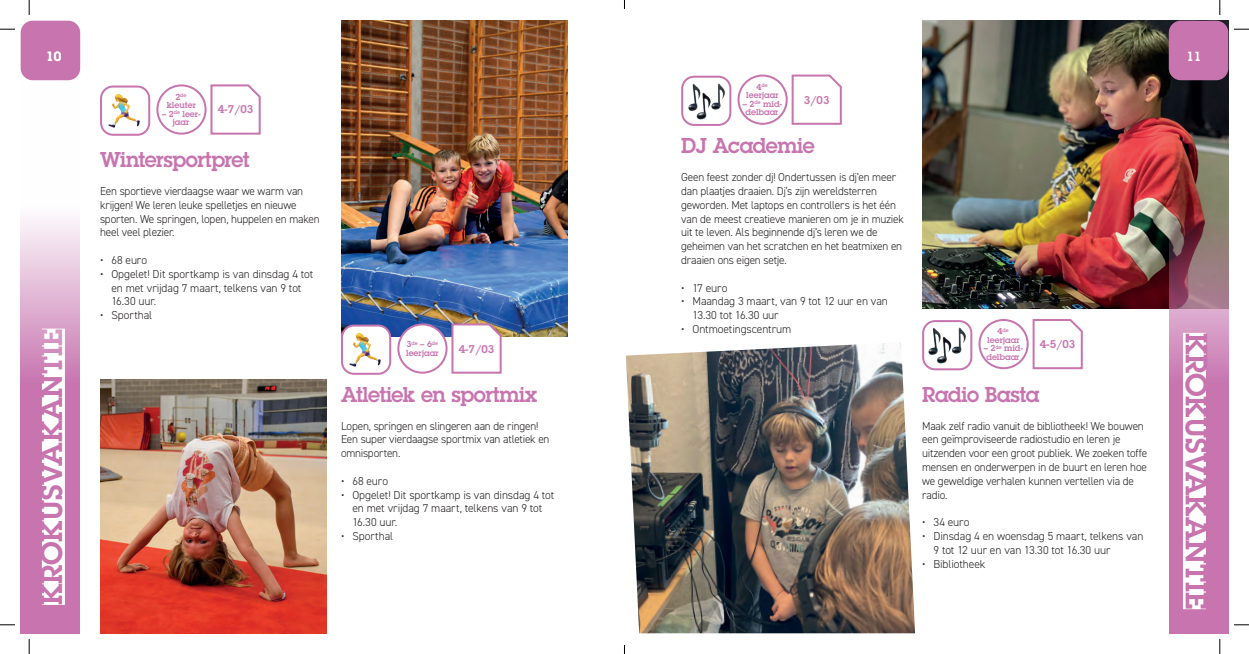
<style>
.page{position:relative;width:1249px;height:654px;background:#fff}
.page>*{position:absolute;margin:0;border:0;box-sizing:border-box;transform-origin:0 0}
.t1{font:600 30px "Lubalin Graph Std";letter-spacing:-.01em;color:#c774af}
.t2{font:600 21px "Lubalin Graph Std";letter-spacing:-.025em;color:#c774af}
.t3{font:600 13px "Lubalin Graph Std";color:#fff}
.t4{font:300 11.5px/13.8px "DIN2014";letter-spacing:-.015em;color:#231f20}
.t5{font:600 11px "Lubalin Graph Std";color:#c774af}
.t6{font:600 8.5px/8.5px "Lubalin Graph Std";color:#c774af;text-align:center}
.t7{font:600 5px "Lubalin Graph Std";color:#c774af}
.s1{font-size:8.5px}
</style>
<div class="page">
<img style="left:922px;top:21px;width:247px;height:287px">
<svg style="left:1169px;top:21px;width:59px;height:612px"></svg>
<svg style="left:21px;top:21px;width:59px;height:612px"></svg>
<div style="left:42px;top:328px;width:23px;height:277px;background:#fff"></div>
<div style="left:1183px;top:333px;width:23px;height:276px;background:#fff"></div>
<img style="left:100px;top:379px;width:227px;height:254px">
<img style="left:626px;top:342px;width:289px;height:291px">
<img style="left:341px;top:21px;width:227px;height:316px">
<img style="left:104px;top:90px;width:42px;height:41px">
<div style="left:100px;top:85px;width:50px;height:51px;border:2px solid #c774af;border-radius:12px"></div>
<div style="left:342px;top:325px;width:48px;height:49px;background:#fff;border-radius:12px"></div>
<img style="left:345px;top:329px;width:42px;height:41px">
<div style="left:341px;top:324px;width:50px;height:51px;border:2px solid #c774af;border-radius:12px"></div>
<img style="left:926px;top:325px;width:42px;height:41px">
<div style="left:922px;top:320px;width:50px;height:50px;border:2px solid #c774af;border-radius:12px"></div>
<img style="left:685px;top:80px;width:42px;height:41px">
<div style="left:681px;top:76px;width:50px;height:50px;border:2px solid #c774af;border-radius:12px"></div>
<svg style="left:210px;top:84px;width:51px;height:51px"></svg>
<svg style="left:450px;top:322px;width:53px;height:52px"></svg>
<svg style="left:1032px;top:319px;width:51px;height:51px"></svg>
<svg style="left:791px;top:74px;width:51px;height:51px"></svg>
<div style="left:156px;top:84px;width:51px;height:51px;border:2px solid #c774af;border-radius:50%"></div>
<div style="left:398px;top:324px;width:49px;height:48px;background:#fff;border-radius:50%"></div>
<div style="left:397px;top:323px;width:51px;height:50px;border:2px solid #c774af;border-radius:50%"></div>
<div style="left:978px;top:319px;width:51px;height:50px;border:2px solid #c774af;border-radius:50%"></div>
<div style="left:737px;top:75px;width:51px;height:50px;border:2px solid #c774af;border-radius:50%"></div>
<div style="left:1169px;top:21px;width:59px;height:59px;background:#c774af;border-radius:12px"></div>
<div style="left:21px;top:21px;width:59px;height:59px;background:#c774af;border-radius:12px"></div>
<svg style="left:0;top:29px;width:15px;height:1px"></svg>
<svg style="left:1234px;top:29px;width:15px;height:1px"></svg>
<svg style="left:0;top:624px;width:15px;height:1px"></svg>
<svg style="left:1234px;top:624px;width:15px;height:1px"></svg>
<svg style="left:29px;top:0;width:1px;height:15px"></svg>
<svg style="left:29px;top:639px;width:1px;height:15px"></svg>
<svg style="left:1219px;top:0;width:2px;height:15px"></svg>
<svg style="left:1219px;top:639px;width:2px;height:15px"></svg>
<p class="t3" style="left:46px;top:48px;width:17px">10</p>
<p class="t3" style="left:1186px;top:48px;width:17px">11</p>
<p class="t7" style="left:175px;top:92px;width:13px"><span class="s1">2</span>de</p>
<p class="t6" style="left:167px;top:101px;width:31px">kleuter</p>
<p class="t6" style="left:162px;top:109px;width:40px">– 2<sup>de</sup> leer&shy;jaar</p>
<p class="t5" style="left:218px;top:102px;width:37px">4-7/03</p>
<p class="t7" style="left:756px;top:82px;width:13px"><span class="s1">4</span>de</p>
<p class="t6" style="left:746px;top:91px;width:34px">leerjaar</p>
<p class="t6" style="left:743px;top:100px;width:41px">– 2<sup>de</sup> mid&shy;delbaar</p>
<p class="t5" style="left:804px;top:92px;width:27px">3/03</p>
<h2 class="t2" style="left:681px;top:132px;width:135px">DJ Academie</h2>
<p class="t4" style="left:681px;top:170px;width:224px">Geen feest zonder dj! Ondertussen is dj’en meer dan plaatjes draaien. Dj’s zijn wereldsterren geworden. Met laptops en controllers is het één van de meest creatieve manieren om je in muziek uit te leven. Als beginnende dj’s leren we de geheimen van het scratchen en het beatmixen en draaien ons eigen setje.</p>
<p class="t4" style="left:681px;top:281px;width:48px">• 17 euro</p>
<p class="t4" style="left:692px;top:294px;width:197px;text-indent:-11px">• Maandag 3 maart, van 9 tot 12 uur en van<br>13.30 tot 16.30 uur</p>
<p class="t4" style="left:681px;top:322px;width:112px">• Ontmoetingscentrum</p>
<h2 class="t2" style="left:100px;top:146px;width:151px">Wintersportpret</h2>
<p class="t4" style="left:100px;top:184px;width:221px">Een sportieve vierdaagse waar we warm van krijgen! We leren leuke spelletjes en nieuwe sporten. We springen, lopen, huppelen en maken heel veel plezier.</p>
<p class="t4" style="left:100px;top:253px;width:49px">• 68 euro</p>
<p class="t4" style="left:111px;top:267px;width:204px;text-indent:-11px">• Opgelet! Dit sportkamp is van dinsdag 4 tot en met vrijdag 7 maart, telkens van 9 tot<br>16.30 uur.</p>
<p class="t4" style="left:100px;top:308px;width:54px">• Sporthal</p>
<p class="t7" style="left:997px;top:326px;width:13px"><span class="s1">4</span>de</p>
<p class="t6" style="left:987px;top:335px;width:34px">leerjaar</p>
<p class="t6" style="left:984px;top:344px;width:41px">– 2<sup>de</sup> mid&shy;delbaar</p>
<h1 class="t1" style="left:32px;top:605px;width:278px;rotate:-90deg">KROKUSVAKANTIE</h1>
<h1 class="t1" style="left:1216px;top:333px;width:278px;rotate:90deg">KROKUSVAKANTIE</h1>
<p class="t5" style="left:459px;top:341px;width:37px">4-7/03</p>
<p class="t5" style="left:1040px;top:337px;width:37px">4-5/03</p>
<p class="t7" style="left:407px;top:339px;width:33px"><span class="s1">3</span>de <span class="s1">– 6</span>de</p>
<p class="t6" style="left:406px;top:348px;width:34px">leerjaar</p>
<h2 class="t2" style="left:341px;top:380px;width:198px">Atletiek en sportmix</h2>
<p class="t4" style="left:341px;top:419px;width:210px">Lopen, springen en slingeren aan de ringen!<br>Een super vierdaagse sportmix van atletiek en omnisporten.</p>
<p class="t4" style="left:341px;top:474px;width:49px">• 68 euro</p>
<p class="t4" style="left:352px;top:488px;width:204px;text-indent:-11px">• Opgelet! Dit sportkamp is van dinsdag 4 tot en met vrijdag 7 maart, telkens van 9 tot<br>16.30 uur.</p>
<p class="t4" style="left:341px;top:529px;width:54px">• Sporthal</p>
<h2 class="t2" style="left:922px;top:380px;width:119px">Radio Basta</h2>
<p class="t4" style="left:922px;top:419px;width:226px">Maak zelf radio vanuit de bibliotheek! We bouwen een geïmproviseerde radiostudio en leren je uitzenden voor een groot publiek. We zoeken toffe mensen en onderwerpen in de buurt en leren hoe we geweldige verhalen kunnen vertellen via de radio.</p>
<p class="t4" style="left:922px;top:515px;width:49px">• 34 euro</p>
<p class="t4" style="left:933px;top:529px;width:211px;text-indent:-11px">• Dinsdag 4 en woensdag 5 maart, telkens van<br>9 tot 12 uur en van 13.30 tot 16.30 uur</p>
<p class="t4" style="left:922px;top:557px;width:65px">• Bibliotheek</p>
</div>
